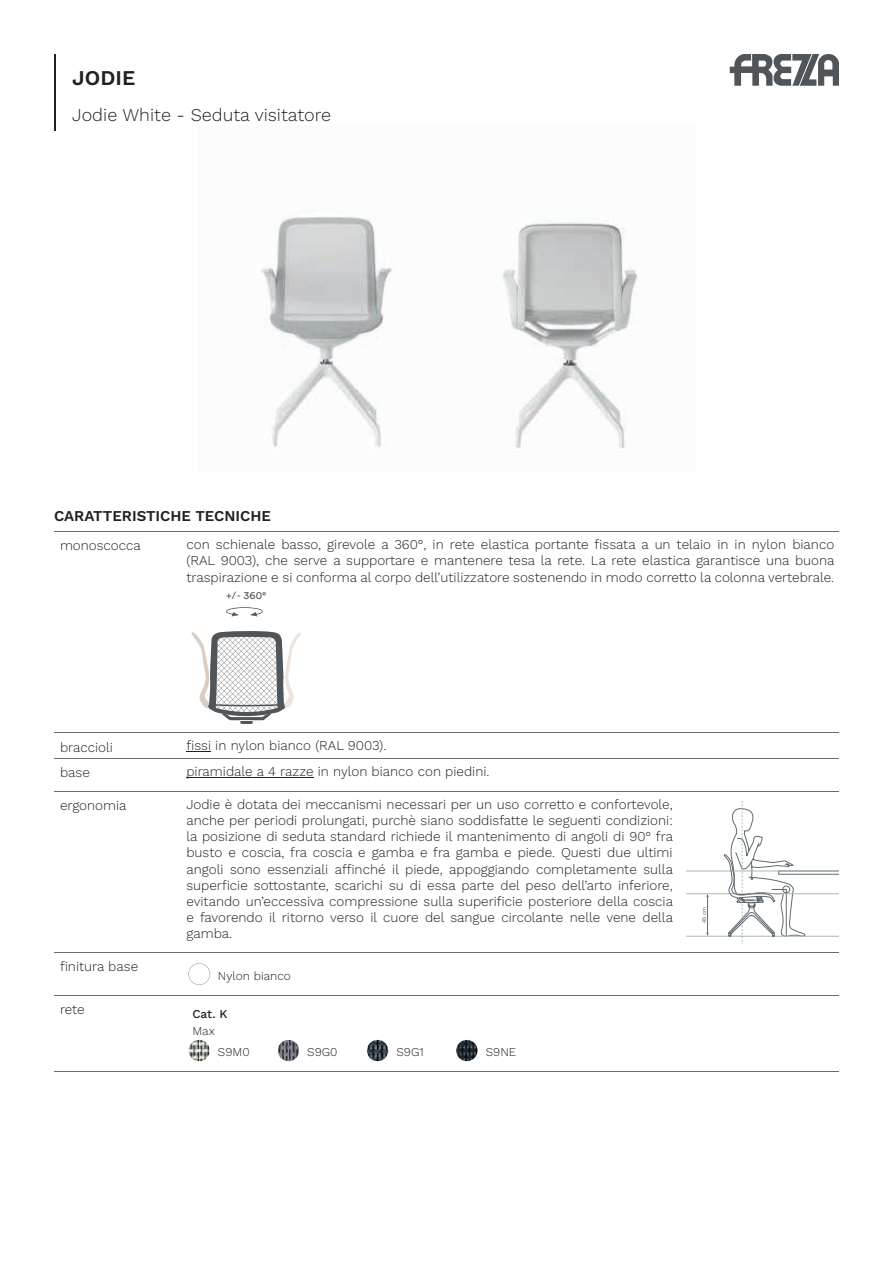
<style>
.page{position:relative;width:893px;height:1263px;background:#fff}
.page>*{position:absolute;margin:0;border:0;box-sizing:border-box;transform-origin:0 0}
.t1{font:600 21px "Work Sans";color:#231f20}
.t2{font:300 18px "Work Sans";color:#231f20}
.t3{font:600 15px "Work Sans";color:#231f20}
.t4{font:300 13.5px/16.2px "Work Sans";color:#231f20;text-align:justify}
.t5{font:300 12px "Work Sans";color:#231f20}
.t6{font:500 12px "Work Sans";color:#231f20}
.t7{font:10.5px "Circular XX";color:#50555a}
.t8{font:5.85px "Circular XXTT";color:#636971}
</style>
<div class="page">
<hr style="left:54px;top:791px;width:128px;height:1px;background:#6c6d70">
<hr style="left:54px;top:532px;width:128px;height:1px;background:#6c6d70">
<hr style="left:182px;top:532px;width:495px;height:1px;background:#6c6d70">
<hr style="left:677px;top:532px;width:162px;height:1px;background:#6c6d70">
<hr style="left:182px;top:733px;width:495px;height:1px;background:#6c6d70">
<hr style="left:677px;top:733px;width:162px;height:1px;background:#6c6d70">
<hr style="left:182px;top:791px;width:495px;height:1px;background:#6c6d70">
<hr style="left:677px;top:791px;width:162px;height:1px;background:#6c6d70">
<hr style="left:54px;top:952px;width:128px;height:1px;background:#6c6d70">
<hr style="left:182px;top:952px;width:495px;height:1px;background:#6c6d70">
<hr style="left:677px;top:952px;width:162px;height:1px;background:#6c6d70">
<hr style="left:54px;top:995px;width:128px;height:1px;background:#6c6d70">
<hr style="left:182px;top:995px;width:495px;height:1px;background:#6c6d70">
<hr style="left:677px;top:995px;width:162px;height:1px;background:#6c6d70">
<hr style="left:54px;top:733px;width:128px;height:1px;background:#6c6d70">
<hr style="left:54px;top:759px;width:128px;height:1px;background:#6c6d70">
<hr style="left:182px;top:759px;width:495px;height:1px;background:#6c6d70">
<hr style="left:677px;top:759px;width:162px;height:1px;background:#6c6d70">
<hr style="left:54px;top:1071px;width:128px;height:1px;background:#6c6d70">
<hr style="left:182px;top:1071px;width:495px;height:1px;background:#6c6d70">
<hr style="left:677px;top:1071px;width:162px;height:1px;background:#6c6d70">
<svg style="left:191px;top:631px;width:110px;height:93px"></svg>
<svg style="left:226px;top:607px;width:37px;height:9px"></svg>
<svg style="left:186px;top:751px;width:25px;height:1px"></svg>
<hr style="left:186px;top:777px;width:127px;height:1px;background:#231f20">
<hr style="left:707px;top:897px;width:1px;height:35px;background:#636971">
<hr style="left:686px;top:871px;width:153px;height:1px;background:#a9baaf">
<hr style="left:686px;top:936px;width:153px;height:1px;background:#a9baaf">
<hr style="left:686px;top:893px;width:153px;height:1px;background:#a9baaf">
<svg style="left:724px;top:801px;width:115px;height:143px"></svg>
<svg style="left:188px;top:963px;width:22px;height:22px"></svg>
<img style="left:189px;top:1040px;width:21px;height:21px">
<img style="left:278px;top:1040px;width:21px;height:21px;border-radius:11px">
<img style="left:367px;top:1040px;width:21px;height:21px;border-radius:11px">
<img style="left:456px;top:1040px;width:21px;height:21px;border-radius:11px">
<hr style="left:54px;top:54px;width:2px;height:77px;background:#231f20">
<img style="left:260px;top:210px;width:378px;height:242px">
<svg style="left:730px;top:54px;width:109px;height:32px"></svg>
<h1 class="t1" style="left:72px;top:62px;width:65px">JODIE</h1>
<h2 class="t2" style="left:72px;top:101px;width:260px">Jodie White - Seduta visitatore</h2>
<p class="t3" style="left:54px;top:504px;width:219px">CARATTERISTICHE TECNICHE</p>
<p class="t4" style="left:60px;top:537px;width:82px">monoscocca</p>
<p class="t4" style="left:186px;top:536px;width:650px">con schienale basso, girevole a 360°, in rete elastica portante fissata a un telaio in in nylon bianco (RAL 9003), che serve a supportare e mantenere tesa la rete. La rete elastica garantisce una buona traspirazione e si conforma al corpo dell’utilizzatore sostenendo in modo corretto la colonna vertebrale.</p>
<p class="t7" style="left:226px;top:588px;width:42px">+/- 360°</p>
<p class="t4" style="left:60px;top:738px;width:54px">braccioli</p>
<p class="t4" style="left:186px;top:737px;width:201px">fissi in nylon bianco (RAL 9003).</p>
<p class="t4" style="left:60px;top:764px;width:31px">base</p>
<p class="t4" style="left:186px;top:763px;width:305px">piramidale a 4 razze in nylon bianco con piedini.</p>
<p class="t4" style="left:60px;top:797px;width:68px">ergonomia</p>
<p class="t4" style="left:186px;top:795px;width:488px">Jodie è dotata dei meccanismi necessari per un uso corretto e confortevole, anche per periodi prolungati, purchè siano soddisfatte le seguenti condizioni: la posizione di seduta standard richiede il mantenimento di angoli di 90° fra busto e coscia, fra coscia e gamba e fra gamba e piede. Questi due ultimi angoli sono essenziali affinché il piede, appoggiando completamente sulla superficie sottostante, scarichi su di essa parte del peso dell’arto inferiore, evitando un’eccessiva compressione sulla superificie posteriore della coscia e favorendo il ritorno verso il cuore del sangue circolante nelle vene della gamba.</p>
<p class="t4" style="left:60px;top:958px;width:80px">finitura base</p>
<p class="t5" style="left:218px;top:966px;width:75px">Nylon bianco</p>
<p class="t4" style="left:60px;top:1000px;width:26px">rete</p>
<p class="t6" style="left:192px;top:1005px;width:37px">Cat. K</p>
<p class="t5" style="left:192px;top:1022px;width:24px">Max</p>
<p class="t5" style="left:218px;top:1043px;width:33px">S9M0</p>
<p class="t5" style="left:307px;top:1043px;width:32px">S9G0</p>
<p class="t5" style="left:397px;top:1043px;width:29px">S9G1</p>
<p class="t5" style="left:486px;top:1043px;width:32px">S9NE</p>
<p class="t8" style="left:700px;top:923px;width:18px;rotate:-90deg">45 cm</p>
</div>
